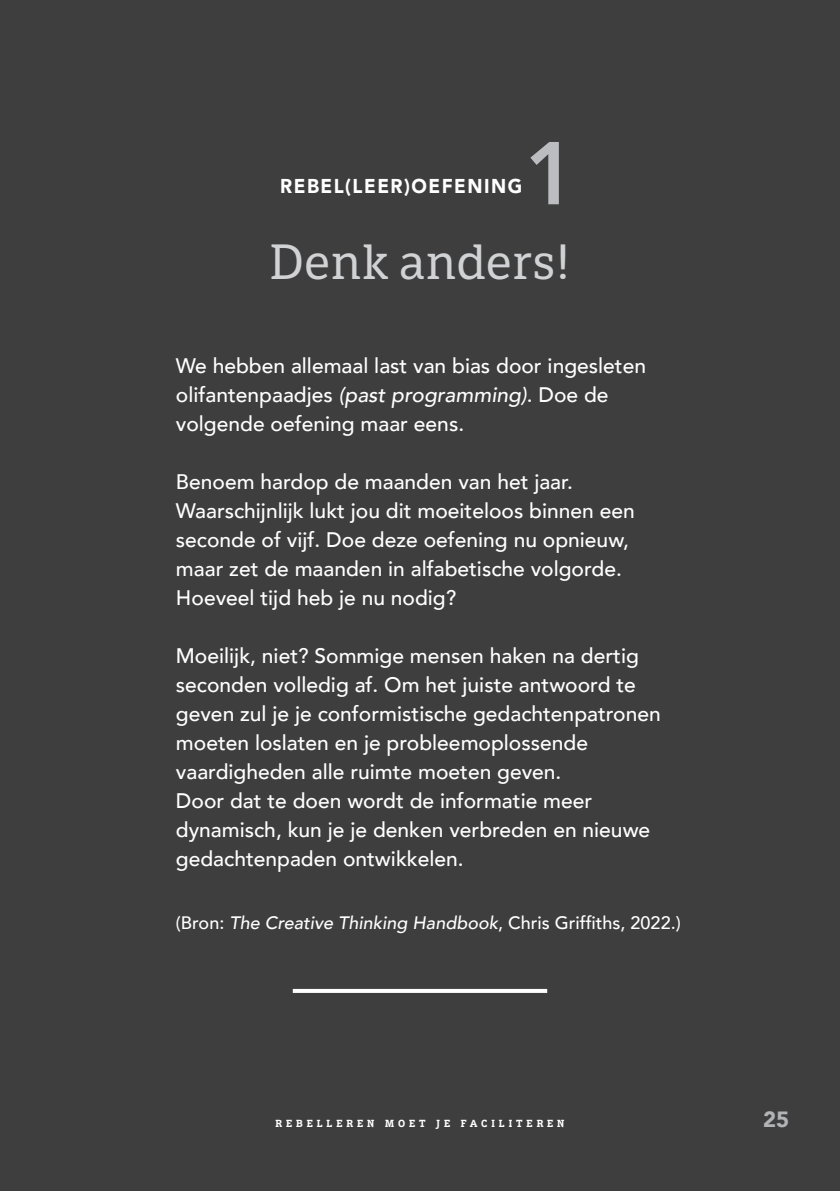
<style>
.page{position:relative;width:840px;height:1191px;background:#fff}
.page>*{position:absolute;margin:0;border:0;box-sizing:border-box;transform-origin:0 0}
.t1{font:800 88px "Avenir";color:#bcbdc0}
.t2{font:48px "LFT Etica Sheriff";color:#d1d2d4}
.t3{font:900 22px "Avenir";color:#b2b3b7}
.t4{font:500 21px/29px "Avenir";color:#fff}
.t5{font:900 20px "Avenir";letter-spacing:.08em;color:#fff;scale:.93 1}
.t6{font:500 18px "Avenir";color:#fff}
.t7{font:700 10px "Justus Pro";letter-spacing:.4em;color:#fff}
.s1{font-style:italic}
</style>
<div class="page">
<div style="left:0;top:0;width:839px;height:1191px;background:#3e3e3f"></div>
<svg style="left:292px;top:989px;width:255px;height:4px"></svg>
<p class="t5" style="left:280px;top:169px;width:261px">REBEL(LEER)OEFENING</p>
<h1 class="t1" style="left:524px;top:105px;width:54px">1</h1>
<h2 class="t2" style="left:269px;top:233px;width:303px">Denk anders!</h2>
<p class="t4" style="left:176px;top:350px;width:471px">We hebben allemaal last van bias door ingesleten olifantenpaadjes <span class="s1">(past programming)</span>. Doe de volgende oefening maar eens.</p>
<p class="t4" style="left:176px;top:466px;width:460px">Benoem hardop de maanden van het jaar.<br>Waarschijnlijk lukt jou dit moeiteloos binnen een seconde of vijf. Doe deze oefening nu opnieuw, maar zet de maanden in alfabetische volgorde.<br>Hoeveel tijd heb je nu nodig?</p>
<p class="t4" style="left:176px;top:640px;width:486px">Moeilijk, niet? Sommige mensen haken na dertig seconden volledig af. Om het juiste antwoord te geven zul je je conformistische gedachtenpatronen moeten loslaten en je probleemoplossende vaardigheden alle ruimte moeten geven.<br>Door dat te doen wordt de informatie meer dynamisch, kun je je denken verbreden en nieuwe gedachtenpaden ontwikkelen.</p>
<p class="t6" style="left:176px;top:907px;width:506px">(Bron: <span class="s1">The Creative Thinking Handbook</span>, Chris Griffiths, 2022.)</p>
<p class="t7" style="left:275px;top:1117px;width:290px">REBELLEREN MOET JE FACILITEREN</p>
<p class="t3" style="left:762px;top:1100px;width:28px">25</p>
</div>
